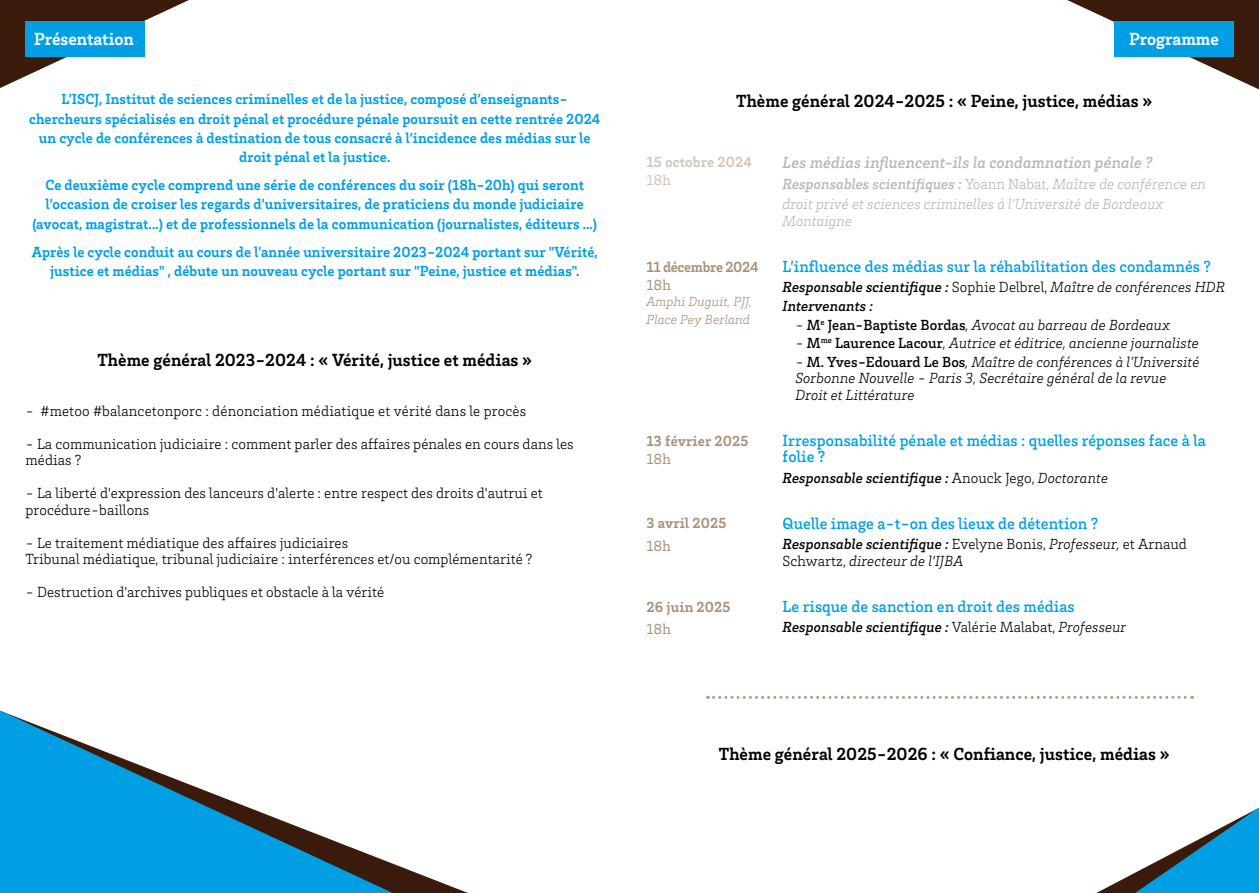
<style>
.page{position:relative;width:1259px;height:893px;background:#fff}
.page>*{position:absolute;margin:0;border:0;box-sizing:border-box;transform-origin:0 0}
.t1{font:700 18px "Brix Slab";letter-spacing:.005em;color:#000}
.t2{font:700 18px "Brix Slab";color:#fff}
.t3{font:500 16.5px/16.5px "Brix Slab";letter-spacing:.005em;color:#009fe3}
.t4{font:italic 500 16.5px "Brix Slab";letter-spacing:.005em;color:#b7b6b6}
.t5{font:700 15px/19.4px "Brix Slab";letter-spacing:.005em;color:#009fe3;text-align:center}
.t6{font:300 15px/16.5px "Brix Slab";letter-spacing:.005em;color:#000}
.t7{font:italic 300 15px/16.5px "Brix Slab";letter-spacing:.005em;color:#000}
.t8{font:italic 500 15px/18.6px "Brix Slab";letter-spacing:.005em;color:#000}
.t9{font:italic 300 15px/20.7px "Brix Slab";letter-spacing:.005em;color:#b7b6b6}
.t10{font:700 15px "Brix Slab";letter-spacing:.01em;color:#ac8f77}
.t11{font:700 15px "Brix Slab";letter-spacing:-.02em;color:#ac8f77}
.t12{font:700 15px "Brix Slab";letter-spacing:.01em;color:#d5c5b8}
.t13{font:15px "Brix Slab";letter-spacing:.01em;color:#ac8f77}
.t14{font:15px "Brix Slab";color:#d5c5b8}
.t15{font:italic 300 13.5px/18px "Brix Slab";letter-spacing:.01em;color:#ac8f77}
.s1{font-weight:500}
.s2{font-style:normal}
.s3{font-weight:300;font-style:normal}
.s4{font-weight:300}
.s5{font-weight:500;font-style:normal}
.s6{font-weight:500;font-style:italic}
.s7{font-style:italic}
</style>
<div class="page">
<svg style="left:0;top:0;width:189px;height:88px"></svg>
<div style="left:26px;top:21px;width:119px;height:35px;background:#009fe3"></div>
<svg style="left:1067px;top:0;width:192px;height:89px"></svg>
<div style="left:1114px;top:21px;width:119px;height:35px;background:#009fe3"></div>
<svg style="left:707px;top:696px;width:485px;height:3px"></svg>
<svg style="left:1096px;top:807px;width:163px;height:86px"></svg>
<svg style="left:393px;top:863px;width:75px;height:30px"></svg>
<svg style="left:0;top:710px;width:393px;height:183px"></svg>
<p class="t2" style="left:34px;top:27px;width:101px">Présentation</p>
<p class="t2" style="left:1129px;top:27px;width:91px">Programme</p>
<p class="t5" style="left:29px;top:89px;width:573px">L’ISCJ, Institut de sciences criminelles et de la justice, composé d’enseignants&shy;chercheurs spécialisés en droit pénal et procédure pénale poursuit en cette rentrée 2024 un cycle de conférences à destination de tous consacré à l’incidence des médias sur le droit pénal et la justice.</p>
<p class="t5" style="left:32px;top:175px;width:566px">Ce deuxième cycle comprend une série de conférences du soir (18h-20h) qui seront l’occasion de croiser les regards d'universitaires, de praticiens du monde judiciaire (avocat, magistrat...) et de professionnels de la communication (journalistes, éditeurs ...)</p>
<p class="t5" style="left:32px;top:241px;width:567px">Après le cycle conduit au cours de l'année universitaire 2023-2024 portant sur "Vérité, justice et médias" , débute un nouveau cycle portant sur "Peine, justice et médias".</p>
<p class="t1" style="left:97px;top:348px;width:436px">Thème général 2023-2024 : « Vérité, justice et médias »</p>
<p class="t6" style="left:26px;top:402px;width:502px">- #metoo #balancetonporc : dénonciation médiatique et vérité dans le procès</p>
<p class="t6" style="left:26px;top:435px;width:550px">- La communication judiciaire : comment parler des affaires pénales en cours dans les médias ?</p>
<p class="t6" style="left:26px;top:484px;width:519px">- La liberté d'expression des lanceurs d'alerte : entre respect des droits d'autrui et procédure-baillons</p>
<p class="t6" style="left:26px;top:534px;width:508px">- Le traitement médiatique des affaires judiciaires<br>Tribunal médiatique, tribunal judiciaire : interférences et/ou complémentarité ?</p>
<p class="t6" style="left:26px;top:583px;width:360px">- Destruction d'archives publiques et obstacle à la vérité</p>
<p class="t1" style="left:736px;top:89px;width:418px">Thème général 2024-2025 : « Peine, justice, médias »</p>
<p class="t12" style="left:646px;top:152px;width:107px">15 octobre 2024</p>
<p class="t14" style="left:646px;top:170px;width:26px">18h</p>
<p class="t11" style="left:646px;top:257px;width:113px">11 décembre 2024</p>
<p class="t13" style="left:646px;top:276px;width:26px">18h</p>
<p class="t15" style="left:646px;top:292px;width:107px">Amphi Duguit, PJJ,<br>Place Pey Berland</p>
<p class="t10" style="left:646px;top:431px;width:103px">13 février 2025</p>
<p class="t13" style="left:646px;top:449px;width:26px">18h</p>
<p class="t10" style="left:646px;top:513px;width:81px">3 avril 2025</p>
<p class="t13" style="left:646px;top:536px;width:26px">18h</p>
<p class="t10" style="left:646px;top:597px;width:86px">26 juin 2025</p>
<p class="t13" style="left:646px;top:619px;width:26px">18h</p>
<p class="t4" style="left:782px;top:151px;width:372px">Les médias influencent-ils la condamnation pénale ?</p>
<p class="t9" style="left:782px;top:172px;width:425px"><span class="s1">Responsables scientifiques :</span> <span class="s2">Yoann Nabat,</span> Maître de conférence en droit privé et sciences criminelles à l'Université de Bordeaux</p>
<p class="t9" style="left:782px;top:210px;width:71px">Montaigne</p>
<p class="t3" style="left:782px;top:257px;width:430px">L’influence des médias sur la réhabilitation des condamnés ?</p>
<p class="t8" style="left:782px;top:277px;width:444px">Responsable scientifique : <span class="s3">Sophie Delbrel,</span> <span class="s4">Maître de conférences HDR<br></span>Intervenants :</p>
<p class="t7" style="left:795px;top:315px;width:376px">- <span class="s5">M</span><sup>e</sup> <span class="s5">Jean-Baptiste Bordas</span>, Avocat au barreau de Bordeaux</p>
<p class="t7" style="left:795px;top:334px;width:405px">- <span class="s5">M</span><sup>me</sup> <span class="s5">Laurence Lacour</span>, Autrice et éditrice, ancienne journaliste</p>
<p class="t7" style="left:795px;top:353px;width:406px">- <span class="s5">M. Yves-Edouard Le Bos</span>, Maître de conférences à l’Université<br>Sorbonne Nouvelle - Paris 3, Secrétaire général de la revue<br>Droit et Littérature</p>
<p class="t3" style="left:782px;top:431px;width:425px">Irresponsabilité pénale et médias : quelles réponses face à la folie ?</p>
<p class="t8" style="left:782px;top:468px;width:327px">Responsable scientifique : <span class="s3">Anouck Jego,</span> <span class="s4">Doctorante</span></p>
<p class="t3" style="left:782px;top:514px;width:317px">Quelle image a-t-on des lieux de détention ?</p>
<p class="t6" style="left:782px;top:535px;width:406px"><span class="s6">Responsable scientifique :</span> Evelyne Bonis, <span class="s7">Professeur,</span> et Arnaud<br>Schwartz, <span class="s7">directeur de l'IJBA</span></p>
<p class="t3" style="left:782px;top:597px;width:294px">Le risque de sanction en droit des médias</p>
<p class="t8" style="left:782px;top:617px;width:345px">Responsable scientifique : <span class="s3">Valérie Malabat,</span> <span class="s4">Professeur</span></p>
<p class="t1" style="left:719px;top:743px;width:452px">Thème général 2025-2026 : « Confiance, justice, médias »</p>
</div>
